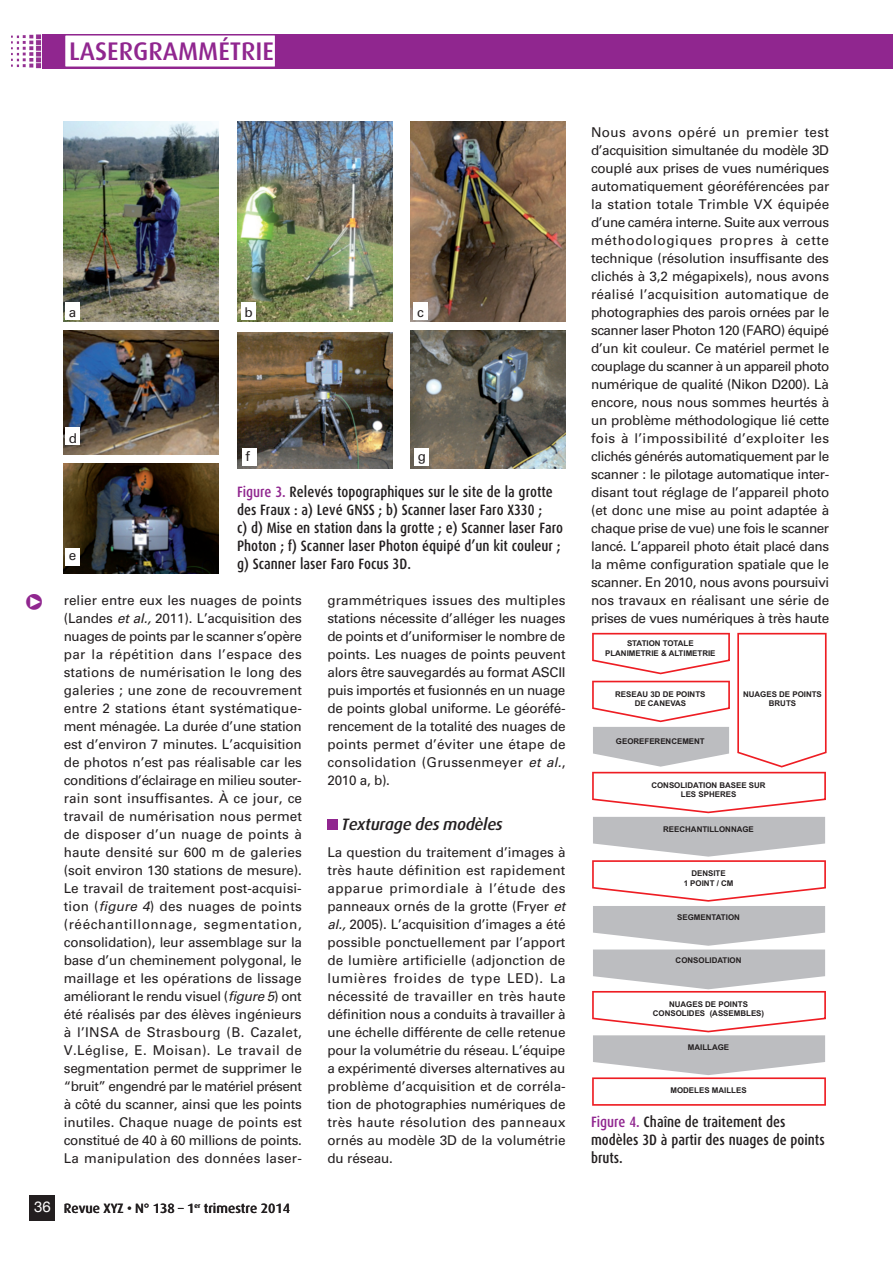
<style>
.page{position:relative;width:893px;height:1263px;background:#fff}
.page>*{position:absolute;margin:0;border:0;box-sizing:border-box;transform-origin:0 0}
.t1{font:500 25.5px "Dax";color:#90268f}
.t2{font:italic 500 16.5px "Dax";letter-spacing:-.015em;color:#231f20}
.t3{font:500 15px/18px "Dax Condensed";color:#231f20}
.t4{font:13.5px/18px "Univers LT Std";letter-spacing:-.005em;color:#231f20;text-align:justify}
.t5{font:500 13.5px "Dax";color:#231f20}
.t6{font:700 7.95px/9.4px "Arial";color:#231f20;text-align:center}
.s1{color:#90268f}
.s2{font-style:italic}
.s3{font-family:"Helvetica Neue";font-weight:400;font-size:15px;color:#fff}
</style>
<div class="page">
<div style="left:30px;top:1195px;width:25px;height:25px;background:#231f20"></div>
<img style="left:11px;top:34px;width:31px;height:35px">
<div style="left:327px;top:819px;width:11px;height:11px;background:#90268f"></div>
<div style="left:43px;top:34px;width:850px;height:34px;background:#90268f"></div>
<div style="left:64px;top:34px;width:212px;height:34px;background:#fff;border:2px solid #90268f"></div>
<img style="left:64px;top:122px;width:155px;height:200px">
<img style="left:64px;top:464px;width:155px;height:109px">
<img style="left:64px;top:330px;width:155px;height:125px">
<img style="left:237px;top:122px;width:155px;height:200px">
<img style="left:237px;top:333px;width:155px;height:135px">
<img style="left:410px;top:122px;width:156px;height:200px">
<img style="left:410px;top:330px;width:156px;height:138px">
<svg style="left:592px;top:633px;width:235px;height:473px"></svg>
<div style="left:65px;top:302px;width:15px;height:17px;background:#fff"></div>
<div style="left:65px;top:427px;width:15px;height:17px;background:#fff"></div>
<div style="left:242px;top:448px;width:14px;height:18px;background:#fff"></div>
<div style="left:414px;top:448px;width:15px;height:18px;background:#fff"></div>
<div style="left:65px;top:548px;width:15px;height:18px;background:#fff"></div>
<div style="left:241px;top:302px;width:14px;height:17px;background:#fff"></div>
<div style="left:414px;top:302px;width:14px;height:17px;background:#fff"></div>
<h1 class="t1" style="left:69px;top:37px;width:207px">Lasergrammétrie</h1>
<p class="t4" style="left:69px;top:303px;width:9px">a</p>
<p class="t4" style="left:69px;top:429px;width:10px">d</p>
<p class="t4" style="left:69px;top:546px;width:9px">e</p>
<p class="t4" style="left:244px;top:303px;width:10px">b</p>
<p class="t4" style="left:417px;top:303px;width:8px">c</p>
<p class="t4" style="left:245px;top:447px;width:6px">f</p>
<p class="t4" style="left:418px;top:447px;width:10px">g</p>
<p class="t3" style="left:237px;top:483px;width:328px"><span class="s1">Figure 3.</span> Relevés topographiques sur le site de la grotte des Fraux : a) Levé GNSS ; b) Scanner laser Faro X330 ;<br>c) d) Mise en station dans la grotte ; e) Scanner laser Faro Photon ; f) Scanner laser Photon équipé d’un kit couleur ; g) Scanner laser Faro Focus 3D.</p>
<p class="t4" style="left:64px;top:591px;width:240px">relier entre eux les nuages de points (Landes <span class="s2">et al.,</span> 2011). L’acquisition des nuages de points par le scanner s’opère par la répétition dans l’espace des stations de numérisation le long des galeries ; une zone de recouvrement entre 2 stations étant systématique&shy;ment ménagée. La durée d’une station est d’environ 7 minutes. L’acquisition de photos n’est pas réalisable car les conditions d’éclairage en milieu souter&shy;rain sont insuffisantes. À ce jour, ce travail de numérisation nous permet de disposer d’un nuage de points à haute densité sur 600 m de galeries (soit environ 130 stations de mesure).<br>Le travail de traitement post-acquisi&shy;tion (<span class="s2">figure 4</span>) des nuages de points (rééchantillonnage, segmentation, consolidation), leur assemblage sur la base d’un cheminement polygonal, le maillage et les opérations de lissage améliorant le rendu visuel (<span class="s2">figure 5</span>) ont été réalisés par des élèves ingénieurs à l’INSA de Strasbourg (B. Cazalet, V.Léglise, E. Moisan). Le travail de segmentation permet de supprimer le “bruit” engendré par le matériel présent à côté du scanner, ainsi que les points inutiles. Chaque nuage de points est constitué de 40 à 60 millions de points.<br>La manipulation des données laser-</p>
<p class="t5" style="left:34px;top:1200px;width:258px"><span class="s3">36</span> Revue XYZ • N° 138 – 1<sup>er</sup> trimestre 2014</p>
<p class="t4" style="left:327px;top:591px;width:240px">grammétriques issues des multiples stations nécessite d’alléger les nuages de points et d’uniformiser le nombre de points. Les nuages de points peuvent alors être sauvegardés au format ASCII puis importés et fusionnés en un nuage de points global uniforme. Le géoréfé&shy;rencement de la totalité des nuages de points permet d’éviter une étape de consolidation (Grussenmeyer <span class="s2">et al.</span>, 2010 a, b).</p>
<p class="t2" style="left:342px;top:815px;width:163px">Texturage des modèles</p>
<p class="t4" style="left:327px;top:843px;width:240px">La question du traitement d’images à très haute définition est rapidement apparue primordiale à l’étude des panneaux ornés de la grotte (Fryer <span class="s2">et al.,</span> 2005). L’acquisition d’images a été possible ponctuellement par l’apport de lumière artificielle (adjonction de lumières froides de type LED). La nécessité de travailler en très haute définition nous a conduits à travailler à une échelle différente de celle retenue pour la volumétrie du réseau. L’équipe a expérimenté diverses alternatives au problème d’acquisition et de corréla&shy;tion de photographies numériques de très haute résolution des panneaux ornés au modèle 3D de la volumétrie du réseau.</p>
<p class="t4" style="left:591px;top:123px;width:240px">Nous avons opéré un premier test d’acquisition simultanée du modèle 3D couplé aux prises de vues numériques automatiquement géoréférencées par la station totale Trimble VX équipée d’une caméra interne. Suite aux verrous méthodologiques propres à cette technique (résolution insuffisante des clichés à 3,2 mégapixels), nous avons réalisé l’acquisition automatique de photographies des parois ornées par le scanner laser Photon 120 (FARO) équipé d’un kit couleur. Ce matériel permet le couplage du scanner à un appareil photo numérique de qualité (Nikon D200). Là encore, nous nous sommes heurtés à un problème méthodologique lié cette fois à l’impossibilité d’exploiter les clichés générés automatiquement par le scanner : le pilotage automatique inter&shy;disant tout réglage de l’appareil photo (et donc une mise au point adaptée à chaque prise de vue) une fois le scanner lancé. L’appareil photo était placé dans la même configuration spatiale que le scanner. En 2010, nous avons poursuivi nos travaux en réalisant une série de prises de vues numériques à très haute</p>
<p class="t6" style="left:605px;top:639px;width:112px">STATION TOTALE<br>PLANIMETRIE &amp; ALTIMETRIE</p>
<p class="t6" style="left:615px;top:689px;width:92px">RESEAU 3D DE POINTS<br>DE CANEVAS</p>
<p class="t6" style="left:743px;top:689px;width:80px">NUAGES DE POINTS<br>BRUTS</p>
<p class="t6" style="left:616px;top:737px;width:90px">GEOREFERENCEMENT</p>
<p class="t6" style="left:651px;top:780px;width:116px">CONSOLIDATION BASEE SUR<br>LES SPHERES</p>
<p class="t6" style="left:663px;top:824px;width:92px">REECHANTILLONNAGE</p>
<p class="t6" style="left:684px;top:869px;width:51px">DENSITE<br>1 POINT / CM</p>
<p class="t6" style="left:677px;top:912px;width:64px">SEGMENTATION</p>
<p class="t6" style="left:676px;top:956px;width:67px">CONSOLIDATION</p>
<p class="t6" style="left:653px;top:999px;width:113px">NUAGES DE POINTS<br>CONSOLIDES (ASSEMBLES)</p>
<p class="t6" style="left:688px;top:1043px;width:43px">MAILLAGE</p>
<p class="t6" style="left:670px;top:1086px;width:78px">MODELES MAILLES</p>
<p class="t3" style="left:591px;top:1113px;width:235px"><span class="s1">Figure 4.</span> Chaîne de traitement des modèles 3D à partir des nuages de points bruts.</p>
</div>
